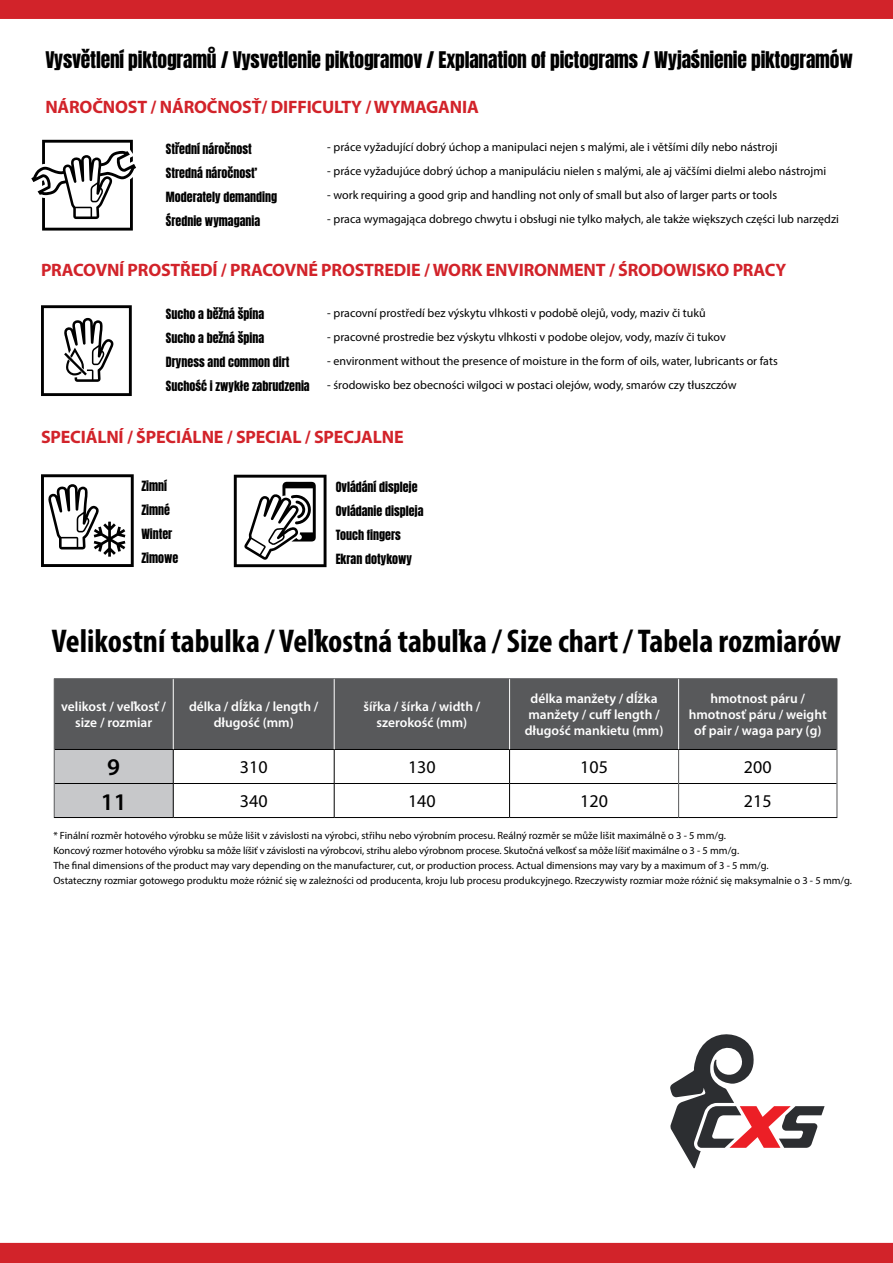
<style>
.page{position:relative;width:893px;height:1263px;background:#fff}
.page>*{position:absolute;margin:0;border:0;box-sizing:border-box;transform-origin:0 0}
.t1{font:700 condensed 33px "Myriad Pro";color:#000}
.t2{font:600 24px "Myriad Pro";color:#000}
.t3{font:19.5px "Anton";letter-spacing:-.01em;color:#000}
.t4{font:700 18px "Myriad Pro";letter-spacing:-.01em;color:#d2232a}
.t5{font:18px "Myriad Pro";color:#000}
.t6{font:600 13.5px/16.2px "Myriad Pro";color:#fff;text-align:center}
.t7{font:12px "Myriad Pro";color:#000}
.t8{font:12px/24px "Anton";color:#000}
.t9{font:10.5px/15px "Myriad Pro";color:#000}
</style>
<div class="page">
<svg style="left:670px;top:1034px;width:155px;height:134px"></svg>
<div style="left:55px;top:679px;width:782px;height:70px;background:#58595b"></div>
<div style="left:55px;top:750px;width:118px;height:67px;background:#c7c8ca"></div>
<hr style="left:55px;top:749px;width:118px;height:1px;background:#000">
<hr style="left:173px;top:749px;width:161px;height:1px;background:#000">
<hr style="left:173px;top:750px;width:1px;height:33px;background:#000">
<hr style="left:334px;top:749px;width:176px;height:1px;background:#000">
<hr style="left:334px;top:750px;width:1px;height:33px;background:#000">
<hr style="left:510px;top:749px;width:169px;height:1px;background:#000">
<hr style="left:509px;top:750px;width:1px;height:33px;background:#000">
<hr style="left:679px;top:749px;width:158px;height:1px;background:#000">
<hr style="left:55px;top:783px;width:118px;height:1px;background:#000">
<hr style="left:173px;top:783px;width:161px;height:1px;background:#000">
<hr style="left:173px;top:784px;width:1px;height:33px;background:#000">
<hr style="left:334px;top:783px;width:176px;height:1px;background:#000">
<hr style="left:334px;top:784px;width:1px;height:33px;background:#000">
<hr style="left:510px;top:783px;width:168px;height:1px;background:#000">
<hr style="left:509px;top:784px;width:1px;height:33px;background:#000">
<hr style="left:679px;top:783px;width:158px;height:1px;background:#000">
<hr style="left:54px;top:817px;width:119px;height:1px;background:#000">
<hr style="left:173px;top:817px;width:161px;height:1px;background:#000">
<hr style="left:334px;top:817px;width:176px;height:1px;background:#000">
<hr style="left:510px;top:817px;width:169px;height:1px;background:#000">
<hr style="left:679px;top:817px;width:158px;height:1px;background:#000">
<hr style="left:54px;top:678px;width:119px;height:1px;background:#58595b">
<hr style="left:54px;top:679px;width:1px;height:70px;background:#58595b">
<hr style="left:173px;top:678px;width:161px;height:1px;background:#58595b">
<hr style="left:334px;top:678px;width:176px;height:1px;background:#58595b">
<hr style="left:510px;top:678px;width:169px;height:1px;background:#58595b">
<hr style="left:679px;top:678px;width:158px;height:1px;background:#58595b">
<hr style="left:54px;top:749px;width:1px;height:34px;background:#58595b">
<hr style="left:54px;top:783px;width:1px;height:34px;background:#58595b">
<hr style="left:173px;top:679px;width:1px;height:70px;background:#fff">
<hr style="left:334px;top:679px;width:1px;height:70px;background:#fff">
<hr style="left:509px;top:679px;width:1px;height:70px;background:#fff">
<hr style="left:837px;top:679px;width:1px;height:70px;background:#58595b">
<hr style="left:678px;top:750px;width:1px;height:33px;background:#58595b">
<hr style="left:837px;top:749px;width:1px;height:34px;background:#58595b">
<hr style="left:678px;top:783px;width:1px;height:34px;background:#58595b">
<hr style="left:837px;top:783px;width:1px;height:34px;background:#58595b">
<hr style="left:678px;top:679px;width:1px;height:70px;background:#fff">
<svg style="left:31px;top:140px;width:105px;height:91px"></svg>
<svg style="left:41px;top:305px;width:91px;height:91px"></svg>
<svg style="left:41px;top:474px;width:93px;height:93px"></svg>
<svg style="left:234px;top:475px;width:93px;height:92px"></svg>
<div style="left:0;top:0;width:893px;height:19px;background:#d2232a"></div>
<div style="left:0;top:1243px;width:893px;height:20px;background:#d2232a"></div>
<h3 class="t3" style="left:45px;top:50px;width:809px">Vysvětlení piktogramů / Vysvetlenie piktogramov / Explanation of pictograms / Wyjaśnienie piktogramów</h3>
<h3 class="t4" style="left:45px;top:95px;width:435px">NÁROČNOST / NÁROČNOSŤ/ DIFFICULTY / WYMAGANIA</h3>
<p class="t8" style="left:166px;top:137px;width:113px">Střední náročnost<br>Stredná náročnosť<br>Moderately demanding<br>Średnie wymagania</p>
<p class="t7" style="left:327px;top:140px;width:452px">- práce vyžadující dobrý úchop a manipulaci nejen s malými, ale i většími díly nebo nástroji</p>
<p class="t7" style="left:327px;top:164px;width:500px">- práce vyžadujúce dobrý úchop a manipuláciu nielen s malými, ale aj väčšími dielmi alebo nástrojmi</p>
<p class="t7" style="left:327px;top:188px;width:451px">- work requiring a good grip and handling not only of small but also of larger parts or tools</p>
<p class="t7" style="left:327px;top:212px;width:513px">- praca wymagająca dobrego chwytu i obsługi nie tylko małych, ale także większych części lub narzędzi</p>
<h3 class="t4" style="left:41px;top:259px;width:747px">PRACOVNÍ PROSTŘEDÍ / PRACOVNÉ PROSTREDIE / WORK ENVIRONMENT / ŚRODOWISKO PRACY</h3>
<p class="t8" style="left:166px;top:303px;width:145px">Sucho a běžná špína<br>Sucho a bežná špina<br>Dryness and common dirt<br>Suchość i zwykłe zabrudzenia</p>
<p class="t7" style="left:327px;top:305px;width:380px">- pracovní prostředí bez výskytu vlhkosti v podobě olejů, vody, maziv či tuků</p>
<p class="t7" style="left:327px;top:329px;width:400px">- pracovné prostredie bez výskytu vlhkosti v podobe olejov, vody, mazív či tukov</p>
<p class="t7" style="left:327px;top:353px;width:452px">- environment without the presence of moisture in the form of oils, water, lubricants or fats</p>
<p class="t7" style="left:327px;top:377px;width:411px">- środowisko bez obecności wilgoci w postaci olejów, wody, smarów czy tłuszczów</p>
<h3 class="t4" style="left:41px;top:425px;width:364px">SPECIÁLNÍ / ŠPECIÁLNE / SPECIAL / SPECJALNE</h3>
<p class="t8" style="left:141px;top:475px;width:39px">Zimní<br>Zimné<br>Winter<br>Zimowe</p>
<p class="t8" style="left:336px;top:476px;width:89px">Ovládání displeje<br>Ovládanie displeja<br>Touch fingers<br>Ekran dotykowy</p>
<h1 class="t1" style="left:52px;top:620px;width:791px">Velikostní tabulka / Veľkostná tabuľka / Size chart / Tabela rozmiarów</h1>
<p class="t6" style="left:61px;top:698px;width:106px">velikost / veľkosť / size / rozmiar</p>
<p class="t6" style="left:189px;top:698px;width:131px">délka / dĺžka / length / długość (mm)</p>
<p class="t6" style="left:363px;top:698px;width:119px">šířka / šírka / width / szerokość (mm)</p>
<p class="t6" style="left:525px;top:690px;width:140px">délka manžety / dĺžka manžety / cuff length / długość mankietu (mm)</p>
<p class="t6" style="left:689px;top:690px;width:139px">hmotnost páru / hmotnosť páru / weight of pair / waga pary (g)</p>
<h2 class="t2" style="left:107px;top:752px;width:14px">9</h2>
<h3 class="t5" style="left:240px;top:756px;width:29px">310</h3>
<h3 class="t5" style="left:408px;top:756px;width:29px">130</h3>
<h3 class="t5" style="left:580px;top:756px;width:29px">105</h3>
<h3 class="t5" style="left:744px;top:756px;width:29px">200</h3>
<h2 class="t2" style="left:101px;top:786px;width:27px">11</h2>
<h3 class="t5" style="left:240px;top:790px;width:29px">340</h3>
<h3 class="t5" style="left:408px;top:790px;width:29px">140</h3>
<h3 class="t5" style="left:580px;top:790px;width:29px">120</h3>
<h3 class="t5" style="left:744px;top:790px;width:29px">215</h3>
<p class="t9" style="left:53px;top:828px;width:800px">* Finální rozměr hotového výrobku se může lišit v závislosti na výrobci, střihu nebo výrobním procesu. Reálný rozměr se může lišit maximálně o 3 - 5 mm/g.<br>Koncový rozmer hotového výrobku sa môže líšiť v závislosti na výrobcovi, strihu alebo výrobnom procese. Skutočná veľkosť sa môže líšiť maximálne o 3 - 5 mm/g.<br>The final dimensions of the product may vary depending on the manufacturer, cut, or production process. Actual dimensions may vary by a maximum of 3 - 5 mm/g.<br>Ostateczny rozmiar gotowego produktu może różnić się w zależności od producenta, kroju lub procesu produkcyjnego. Rzeczywisty rozmiar może różnić się maksymalnie o 3 - 5 mm/g.</p>
</div>
